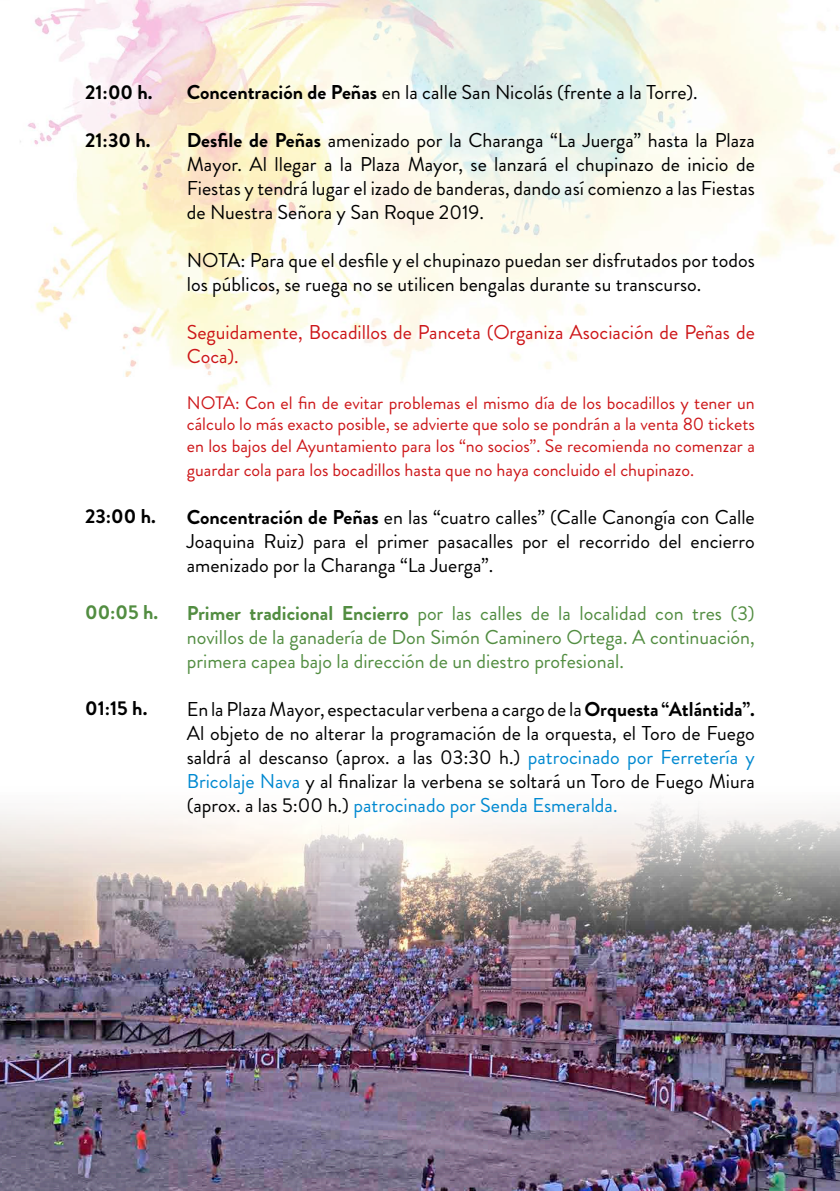
<style>
.page{position:relative;width:840px;height:1191px;background:#fff}
.page>*{position:absolute;margin:0;border:0;box-sizing:border-box;transform-origin:0 0}
.t1{font:20px/24px "Brandon Grotesque";color:#000;text-align:justify}
.t2{font:20px/24px "Brandon Grotesque";color:#528d41;text-align:justify}
.t3{font:20px/24px "Brandon Grotesque";color:#cd1719}
.t4{font:700 20px "Brandon Grotesque";color:#000}
.t5{font:700 20px "Brandon Grotesque";color:#528d41}
.t6{font:18px/21.6px "Brandon Grotesque";color:#cd1719;text-align:justify}
.s1{font-weight:700}
.s2{color:#0089d1}
</style>
<div class="page">
<img style="left:20px;top:0;width:819px;height:395px">
<img style="left:1px;top:1100px;width:838px;height:91px">
<img style="left:1px;top:801px;width:838px;height:299px">
<img style="left:0;top:595px;width:1px;height:596px">
<img style="left:0;top:594px;width:1px;height:322px">
<p class="t4" style="left:85px;top:78px;width:69px">21:00 h.</p>
<p class="t4" style="left:85px;top:126px;width:67px">21:30 h.</p>
<p class="t4" style="left:85px;top:502px;width:72px">23:00 h.</p>
<p class="t5" style="left:85px;top:598px;width:74px">00:05 h.</p>
<p class="t4" style="left:85px;top:694px;width:64px">01:15 h.</p>
<p class="t1" style="left:187px;top:80px;width:512px"><span class="s1">Concentración de Peñas</span> en la calle San Nicolás (frente a la Torre).</p>
<p class="t1" style="left:187px;top:128px;width:569px"><span class="s1">Desfile de Peñas</span> amenizado por la Charanga “La Juerga” hasta la Plaza Mayor. Al llegar a la Plaza Mayor, se lanzará el chupinazo de inicio de Fiestas y tendrá lugar el izado de banderas, dando así comienzo a las Fiestas de Nuestra Señora y San Roque 2019.</p>
<p class="t1" style="left:187px;top:248px;width:569px">NOTA: Para que el desfile y el chupinazo puedan ser disfrutados por todos los públicos, se ruega no se utilicen bengalas durante su transcurso.</p>
<p class="t3" style="left:187px;top:320px;width:569px">Seguidamente, Bocadillos de Panceta (Organiza Asociación de Peñas de<br>Coca).</p>
<p class="t6" style="left:187px;top:392px;width:569px">NOTA: Con el fin de evitar problemas el mismo día de los bocadillos y tener un cálculo lo más exacto posible, se advierte que solo se pondrán a la venta 80 tickets en los bajos del Ayuntamiento para los “no socios”. Se recomienda no comenzar a</p>
<p class="t6" style="left:187px;top:459px;width:508px">guardar cola para los bocadillos hasta que no haya concluido el chupinazo.</p>
<p class="t1" style="left:187px;top:505px;width:569px"><span class="s1">Concentración de Peñas</span> en las “cuatro calles” (Calle Canongía con Calle Joaquina Ruiz) para el primer pasacalles por el recorrido del encierro amenizado por la Charanga “La Juerga”.</p>
<p class="t2" style="left:187px;top:601px;width:569px"><span class="s1">Primer tradicional Encierro</span> por las calles de la localidad con tres (3) novillos de la ganadería de Don Simón Caminero Ortega. A continuación, primera capea bajo la dirección de un diestro profesional.</p>
<p class="t1" style="left:187px;top:697px;width:569px">En la Plaza Mayor, espectacular verbena a cargo de la <span class="s1">Orquesta “Atlántida”.<br></span>Al objeto de no alterar la programación de la orquesta, el Toro de Fuego saldrá al descanso (aprox. a las 03:30 h.) <span class="s2">patrocinado por Ferretería y Bricolaje Nava</span> y al finalizar la verbena se soltará un Toro de Fuego Miura (aprox. a las 5:00 h.) <span class="s2">patrocinado por Senda Esmeralda.</span></p>
</div>
